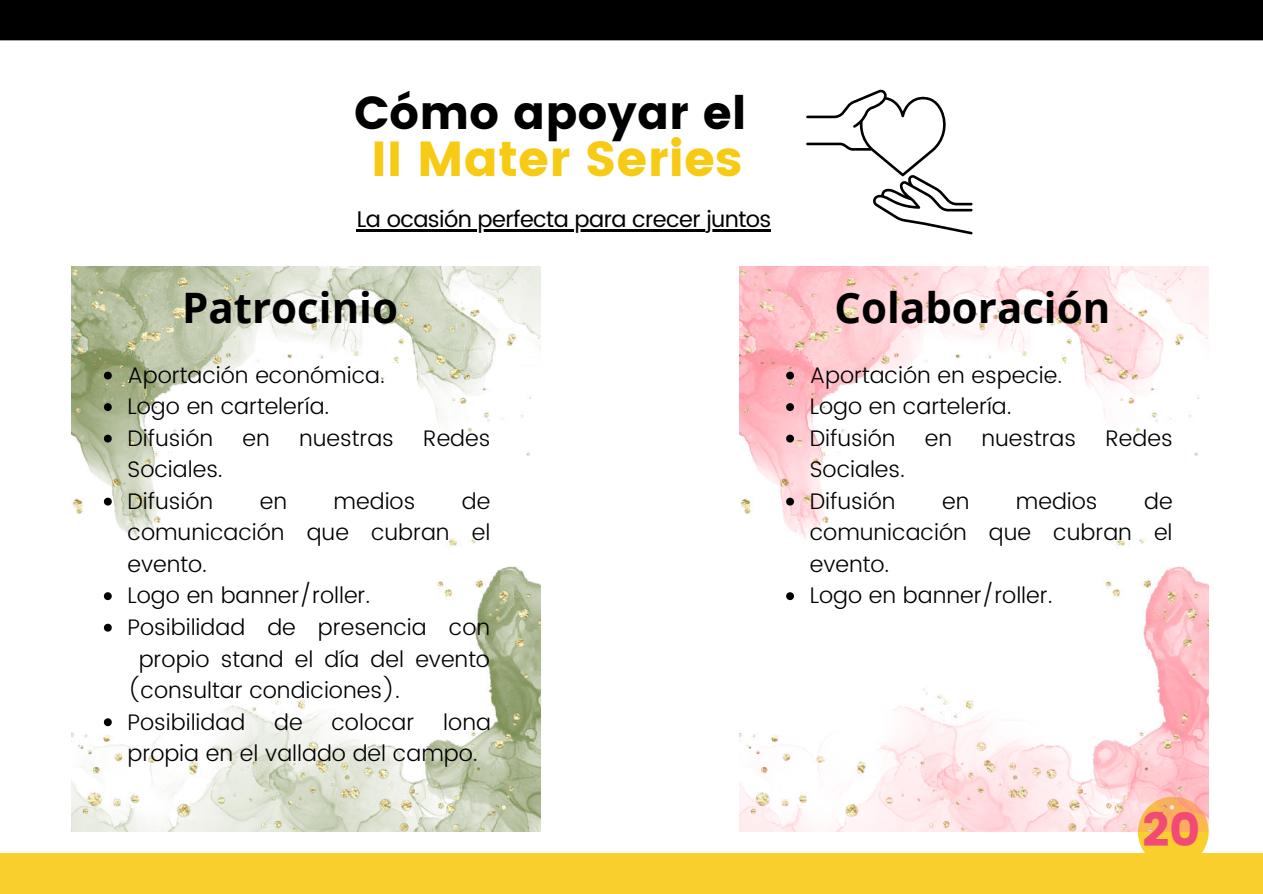
<style>
.page{position:relative;width:1263px;height:894px;background:#fff}
.page>*{position:absolute;margin:0;border:0;box-sizing:border-box;transform-origin:0 0}
.t1{font:49.05px "Poppins";color:#f7ca13}
.t2{font:46.95px "Poppins";color:#f24976}
.t3{font:46.05px "Poppins";color:#000}
.t4{font:700 42px "Open Sans";color:#000}
.t5{font:22.65px "Poppins";letter-spacing:-.025em;color:#000}
.t6{font:300 22.5px/31.5px "Poppins";color:#000}
</style>
<div class="page">
<div style="left:0;top:0;width:1263px;height:40px;background:#000"></div>
<div style="left:0;top:852px;width:1263px;height:41px;background:#f8cf2c"></div>
<div style="left:1138px;top:796px;width:71px;height:71px;background:#f8cf2c;border-radius:50%"></div>
<img style="left:739px;top:267px;width:469px;height:564px">
<img style="left:71px;top:267px;width:469px;height:564px">
<svg style="left:806px;top:89px;width:167px;height:145px"></svg>
<hr style="left:357px;top:229px;width:414px;height:2px;background:#000">
<svg style="left:104px;top:371px;width:8px;height:8px"></svg>
<svg style="left:104px;top:403px;width:8px;height:8px"></svg>
<svg style="left:104px;top:434px;width:8px;height:8px"></svg>
<svg style="left:104px;top:497px;width:8px;height:8px"></svg>
<svg style="left:104px;top:592px;width:8px;height:8px"></svg>
<svg style="left:104px;top:623px;width:8px;height:8px"></svg>
<svg style="left:104px;top:718px;width:8px;height:8px"></svg>
<svg style="left:786px;top:371px;width:8px;height:8px"></svg>
<svg style="left:786px;top:403px;width:8px;height:8px"></svg>
<svg style="left:786px;top:434px;width:8px;height:8px"></svg>
<svg style="left:786px;top:497px;width:8px;height:8px"></svg>
<svg style="left:786px;top:592px;width:8px;height:8px"></svg>
<h3 class="t3" style="left:354px;top:86px;width:394px">Cómo apoyar el</h3>
<h1 class="t1" style="left:371px;top:131px;width:373px">II Mater Series</h1>
<p class="t5" style="left:357px;top:206px;width:416px">La ocasión perfecta para crecer juntos</p>
<h3 class="t4" style="left:182px;top:278px;width:217px">Patrocinio</h3>
<h3 class="t4" style="left:834px;top:278px;width:277px">Colaboración</h3>
<p class="t6" style="left:128px;top:359px;width:259px">Aportación económica.<br>Logo en cartelería.<br>Difusión</p>
<p class="t6" style="left:243px;top:422px;width:29px">en</p>
<p class="t6" style="left:299px;top:422px;width:96px">nuestras</p>
<p class="t6" style="left:423px;top:422px;width:69px">Redes</p>
<p class="t6" style="left:128px;top:454px;width:97px">Sociales.<br>Difusión</p>
<p class="t6" style="left:260px;top:485px;width:29px">en</p>
<p class="t6" style="left:334px;top:485px;width:83px">medios</p>
<p class="t6" style="left:462px;top:485px;width:30px">de</p>
<p class="t6" style="left:128px;top:516px;width:364px">comunicación que cubran el</p>
<p class="t6" style="left:128px;top:548px;width:81px">evento.</p>
<p class="t6" style="left:128px;top:579px;width:244px">Logo en banner/roller.</p>
<p class="t6" style="left:128px;top:611px;width:364px">Posibilidad de presencia con</p>
<p class="t6" style="left:139px;top:642px;width:353px">propio stand el día del evento</p>
<p class="t6" style="left:128px;top:674px;width:274px">(consultar condiciones).</p>
<p class="t6" style="left:128px;top:705px;width:119px">Posibilidad</p>
<p class="t6" style="left:274px;top:705px;width:30px">de</p>
<p class="t6" style="left:331px;top:705px;width:84px">colocar</p>
<p class="t6" style="left:128px;top:705px;width:365px;text-indent:316px">lona propia en el vallado del campo.</p>
<p class="t6" style="left:810px;top:359px;width:254px">Aportación en especie.<br>Logo en cartelería.<br>Difusión</p>
<p class="t6" style="left:925px;top:422px;width:29px">en</p>
<p class="t6" style="left:981px;top:422px;width:96px">nuestras</p>
<p class="t6" style="left:1105px;top:422px;width:69px">Redes</p>
<p class="t6" style="left:810px;top:454px;width:97px">Sociales.<br>Difusión</p>
<p class="t6" style="left:942px;top:485px;width:29px">en</p>
<p class="t6" style="left:1016px;top:485px;width:83px">medios</p>
<p class="t6" style="left:810px;top:485px;width:364px;text-indent:334px">de comunicación que cubran el evento.<br>Logo en banner/roller.</p>
<h2 class="t2" style="left:1142px;top:801px;width:59px">20</h2>
</div>
